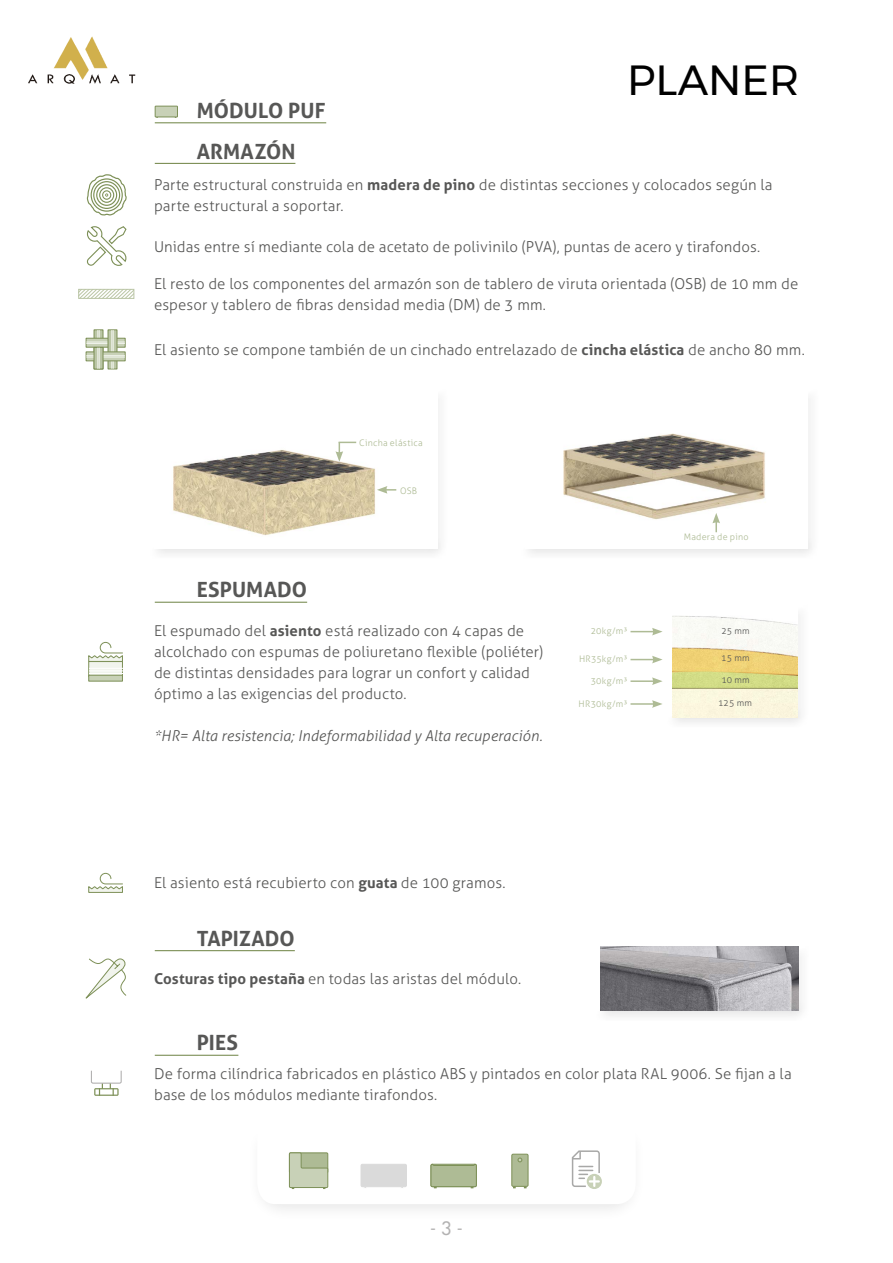
<style>
.page{position:relative;width:893px;height:1263px;background:#fff}
.page>*{position:absolute;margin:0;border:0;box-sizing:border-box;transform-origin:0 0}
.t1{font:42px "Montserrat";color:#000}
.t2{font:700 21px "Aller";letter-spacing:.005em;color:#575756}
.t3{font:500 18px "Futura Std";color:#b3b2b2}
.t4{font:300 15px/21px "Aller";letter-spacing:.005em;color:#575756}
.t5{font:italic 300 15px "Aller";letter-spacing:.005em;color:#575756}
.t6{font:300 9px "Aller";letter-spacing:.025em;color:#aebb95}
.t7{font:300 9px "Aller";letter-spacing:.025em;color:#575756}
.s1{font-weight:700}
</style>
<div class="page">
<div style="left:148px;top:385px;width:300px;height:174px;background:#878787;opacity:.75"></div>
<img style="left:155px;top:389px;width:282px;height:159px">
<img style="left:563px;top:433px;width:202px;height:100px">
<div style="left:665px;top:601px;width:144px;height:127px;background:#878787;opacity:.75"></div>
<img style="left:672px;top:606px;width:126px;height:111px">
<svg style="left:630px;top:628px;width:33px;height:7px"></svg>
<svg style="left:630px;top:656px;width:33px;height:7px"></svg>
<hr style="left:630px;top:680px;width:24px;height:2px;background:#aebb95">
<svg style="left:652px;top:677px;width:11px;height:8px"></svg>
<hr style="left:630px;top:703px;width:24px;height:2px;background:#aebb95">
<svg style="left:652px;top:700px;width:10px;height:8px"></svg>
<div style="left:594px;top:942px;width:216px;height:79px;background:#878787;opacity:.75"></div>
<img style="left:601px;top:946px;width:198px;height:64px">
<svg style="left:377px;top:486px;width:19px;height:8px"></svg>
<svg style="left:712px;top:513px;width:8px;height:19px"></svg>
<svg style="left:335px;top:442px;width:21px;height:20px"></svg>
<div style="left:155px;top:106px;width:22px;height:11px;background:#c8d1b7"></div>
<div style="left:155px;top:106px;width:23px;height:11px;border:1px solid #7d9057"></div>
<svg style="left:288px;top:1150px;width:314px;height:39px"></svg>
<hr style="left:155px;top:163px;width:140px;height:1px;background:#7d9057">
<hr style="left:155px;top:122px;width:171px;height:1px;background:#7d9057">
<hr style="left:155px;top:602px;width:152px;height:1px;background:#7d9057">
<hr style="left:155px;top:950px;width:140px;height:1px;background:#7d9057">
<hr style="left:155px;top:1055px;width:83px;height:1px;background:#7d9057">
<svg style="left:87px;top:174px;width:40px;height:42px"></svg>
<svg style="left:86px;top:226px;width:41px;height:40px"></svg>
<svg style="left:81px;top:291px;width:51px;height:6px"></svg>
<div style="left:79px;top:289px;width:55px;height:10px;border:1px solid #bbc6a6"></div>
<svg style="left:91px;top:1070px;width:31px;height:26px"></svg>
<svg style="left:94px;top:329px;width:9px;height:9px"></svg>
<hr style="left:97px;top:330px;width:1px;height:39px;background:#f1f4ed">
<hr style="left:99px;top:330px;width:1px;height:39px;background:#f1f4ed">
<svg style="left:86px;top:338px;width:40px;height:10px"></svg>
<hr style="left:86px;top:343px;width:39px;height:1px;background:#f1f4ed">
<hr style="left:86px;top:342px;width:39px;height:1px;background:#f1f4ed">
<svg style="left:108px;top:329px;width:9px;height:40px"></svg>
<hr style="left:111px;top:330px;width:1px;height:39px;background:#f1f4ed">
<hr style="left:113px;top:330px;width:1px;height:39px;background:#f1f4ed">
<svg style="left:86px;top:351px;width:40px;height:10px"></svg>
<hr style="left:86px;top:357px;width:39px;height:1px;background:#f1f4ed">
<hr style="left:86px;top:355px;width:39px;height:1px;background:#f1f4ed">
<div style="left:94px;top:347px;width:9px;height:22px;background:#bbc6a6;border:1px solid #7d9057"></div>
<svg style="left:97px;top:348px;width:3px;height:21px"></svg>
<div style="left:88px;top:661px;width:35px;height:16px;background:#f1f4ed;border:1px solid #7d9057"></div>
<svg style="left:88px;top:642px;width:35px;height:20px"></svg>
<hr style="left:89px;top:673px;width:33px;height:1px;background:#fff">
<hr style="left:89px;top:671px;width:33px;height:1px;background:#fff">
<hr style="left:89px;top:668px;width:33px;height:1px;background:#fff">
<svg style="left:88px;top:675px;width:35px;height:6px"></svg>
<svg style="left:88px;top:872px;width:35px;height:21px"></svg>
<svg style="left:85px;top:958px;width:42px;height:41px"></svg>
<img style="left:28px;top:36px;width:108px;height:48px">
<h2 class="t2" style="left:197px;top:98px;width:130px">MÓDULO PUF</h2>
<h2 class="t2" style="left:197px;top:138px;width:100px">ARMAZÓN</h2>
<h1 class="t1" style="left:627px;top:48px;width:174px">PLANER</h1>
<p class="t4" style="left:154px;top:174px;width:620px">Parte estructural construida en <span class="s1">madera de pino</span> de distintas secciones y colocados según la parte estructural a soportar.</p>
<p class="t4" style="left:154px;top:236px;width:608px">Unidas entre sí mediante cola de acetato de polivinilo (PVA), puntas de acero y tirafondos.</p>
<p class="t4" style="left:154px;top:273px;width:646px">El resto de los componentes del armazón son de tablero de viruta orientada (OSB) de 10 mm de espesor y tablero de fibras densidad media (DM) de 3 mm.</p>
<p class="t4" style="left:154px;top:339px;width:652px">El asiento se compone también de un cinchado entrelazado de <span class="s1">cincha elástica</span> de ancho 80 mm.</p>
<p class="t6" style="left:359px;top:437px;width:65px">Cincha elástica</p>
<h2 class="t2" style="left:197px;top:577px;width:112px">ESPUMADO</h2>
<p class="t6" style="left:400px;top:485px;width:19px">OSB</p>
<p class="t4" style="left:154px;top:620px;width:391px">El espumado del <span class="s1">asiento</span> está realizado con 4 capas de alcolchado con espumas de poliuretano flexible (poliéter) de distintas densidades para lograr un confort y calidad óptimo a las exigencias del producto.</p>
<p class="t5" style="left:154px;top:727px;width:390px">*HR= Alta resistencia; Indeformabilidad y Alta recuperación.</p>
<p class="t6" style="left:591px;top:626px;width:38px">20kg/m³</p>
<p class="t6" style="left:579px;top:654px;width:50px">HR35kg/m³</p>
<p class="t6" style="left:591px;top:675px;width:38px">30kg/m³</p>
<p class="t6" style="left:578px;top:698px;width:50px">HR30kg/m³</p>
<p class="t4" style="left:154px;top:872px;width:353px">El asiento está recubierto con <span class="s1">guata</span> de 100 gramos.</p>
<h2 class="t2" style="left:197px;top:925px;width:100px">TAPIZADO</h2>
<p class="t4" style="left:154px;top:968px;width:369px"><span class="s1">Costuras tipo pestaña</span> en todas las aristas del módulo.</p>
<h2 class="t2" style="left:197px;top:1030px;width:43px">PIES</h2>
<p class="t6" style="left:684px;top:532px;width:66px">Madera de pino</p>
<p class="t7" style="left:721px;top:626px;width:30px">25 mm</p>
<p class="t7" style="left:721px;top:652px;width:30px">15 mm</p>
<p class="t7" style="left:721px;top:674px;width:30px">10 mm</p>
<p class="t7" style="left:718px;top:698px;width:36px">125 mm</p>
<p class="t4" style="left:154px;top:1063px;width:639px">De forma cilíndrica fabricados en plástico ABS y pintados en color plata RAL 9006. Se fijan a la base de los módulos mediante tirafondos.</p>
<p class="t3" style="left:430px;top:1217px;width:34px">- 3 -</p>
</div>
